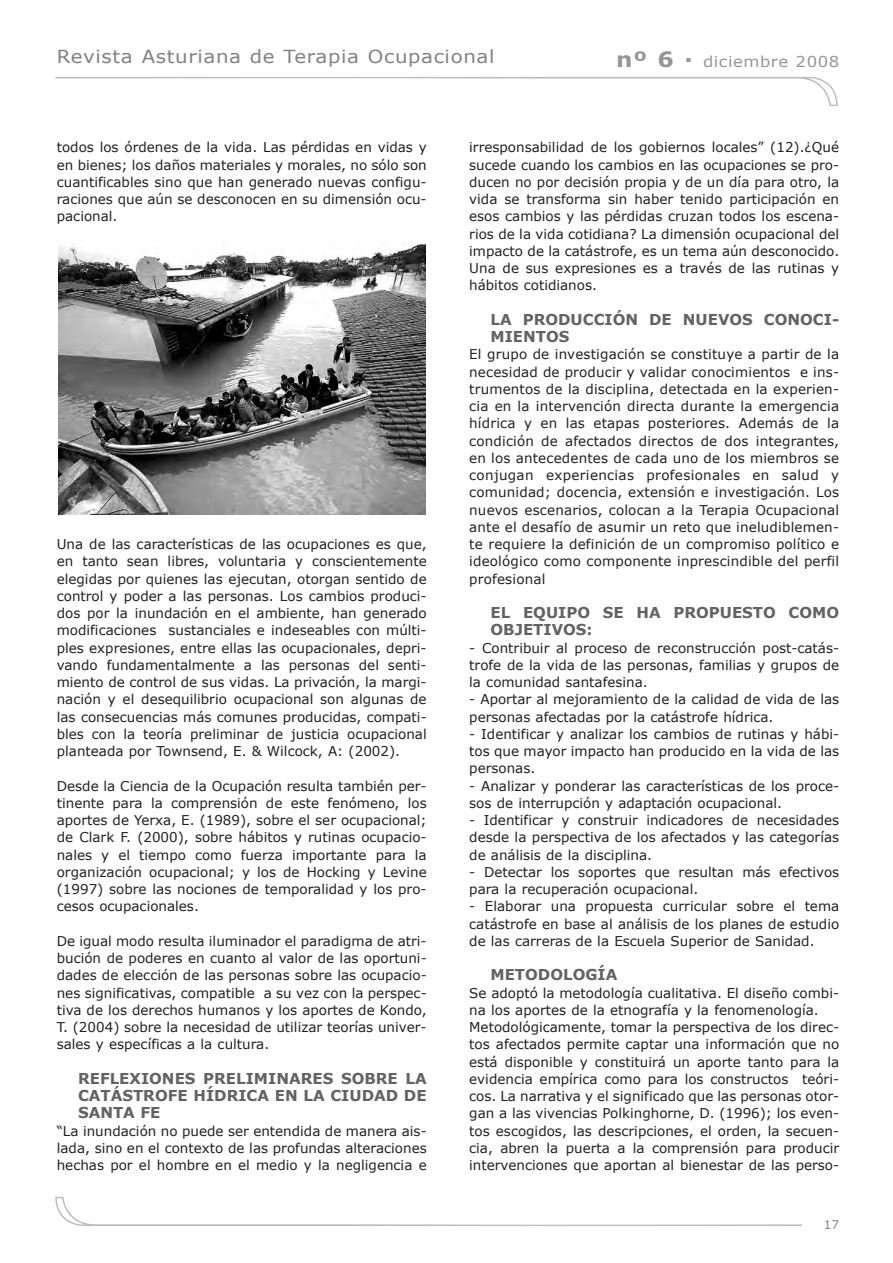
<style>
.page{position:relative;width:893px;height:1263px;background:#fff}
.page>*{position:absolute;margin:0;border:0;box-sizing:border-box;transform-origin:0 0}
.t1{font:18px "Verdana";letter-spacing:.03em;color:#808285;scale:1.1 1}
.t2{font:700 15px/17.2px "Verdana";color:#636366}
.t3{font:15px "Verdana";letter-spacing:.03em;color:#939598;scale:1.1 1}
.t4{font:13.5px/17.2px "Verdana";color:#231f20;text-align:justify}
.t5{font:12px "Verdana";color:#808285}
.s1{font-weight:700;font-size:21px}
</style>
<div class="page">
<svg style="left:55px;top:77px;width:783px;height:29px"></svg>
<svg style="left:55px;top:1197px;width:747px;height:29px"></svg>
<img style="left:58px;top:243px;width:367px;height:271px">
<h1 class="t1" style="left:57px;top:45px;width:399px">Revista Asturiana de Terapia Ocupacional</h1>
<p class="t3" style="left:616px;top:52px;width:204px"><span class="s1">Nº 6 ·</span> diciembre 2008</p>
<p class="t4" style="left:57px;top:138px;width:371px">todos los órdenes de la vida. Las pérdidas en vidas y en bienes; los daños materiales y morales, no sólo son cuantificables sino que han generado nuevas configu&shy;raciones que aún se desconocen en su dimensión ocu&shy;pacional.</p>
<p class="t4" style="left:57px;top:535px;width:371px">Una de las características de las ocupaciones es que, en tanto sean libres, voluntaria y conscientemente elegidas por quienes las ejecutan, otorgan sentido de control y poder a las personas. Los cambios produci&shy;dos por la inundación en el ambiente, han generado modificaciones sustanciales e indeseables con múlti&shy;ples expresiones, entre ellas las ocupacionales, depri&shy;vando fundamentalmente a las personas del senti&shy;miento de control de sus vidas. La privación, la margi&shy;nación y el desequilibrio ocupacional son algunas de las consecuencias más comunes producidas, compati&shy;bles con la teoría preliminar de justicia ocupacional planteada por Townsend, E. &amp; Wilcock, A: (2002).</p>
<p class="t4" style="left:57px;top:777px;width:371px">Desde la Ciencia de la Ocupación resulta también per&shy;tinente para la comprensión de este fenómeno, los aportes de Yerxa, E. (1989), sobre el ser ocupacional; de Clark F. (2000), sobre hábitos y rutinas ocupacio&shy;nales y el tiempo como fuerza importante para la organización ocupacional; y los de Hocking y Levine (1997) sobre las nociones de temporalidad y los pro&shy;cesos ocupacionales.</p>
<p class="t4" style="left:57px;top:932px;width:372px">De igual modo resulta iluminador el paradigma de atri&shy;bución de poderes en cuanto al valor de las oportuni&shy;dades de elección de las personas sobre las ocupacio&shy;nes significativas, compatible a su vez con la perspec&shy;tiva de los derechos humanos y los aportes de Kondo, T. (2004) sobre la necesidad de utilizar teorías univer&shy;sales y específicas a la cultura.</p>
<p class="t2" style="left:78px;top:1069px;width:350px;text-align:justify">REFLEXIONES PRELIMINARES SOBRE LA CATÁSTROFE HÍDRICA EN LA CIUDAD DE SANTA FE</p>
<p class="t4" style="left:57px;top:1121px;width:372px">“La inundación no puede ser entendida de manera ais&shy;lada, sino en el contexto de las profundas alteraciones hechas por el hombre en el medio y la negligencia e</p>
<p class="t4" style="left:469px;top:138px;width:372px">irresponsabilidad de los gobiernos locales” (12).¿Qué sucede cuando los cambios en las ocupaciones se pro&shy;ducen no por decisión propia y de un día para otro, la vida se transforma sin haber tenido participación en esos cambios y las pérdidas cruzan todos los escena&shy;rios de la vida cotidiana? La dimensión ocupacional del impacto de la catástrofe, es un tema aún desconocido.<br>Una de sus expresiones es a través de las rutinas y hábitos cotidianos.</p>
<p class="t2" style="left:490px;top:310px;width:350px">LA PRODUCCIÓN DE NUEVOS CONOCI-<br>MIENTOS</p>
<p class="t4" style="left:469px;top:345px;width:371px">El grupo de investigación se constituye a partir de la necesidad de producir y validar conocimientos e ins&shy;trumentos de la disciplina, detectada en la experien&shy;cia en la intervención directa durante la emergencia hídrica y en las etapas posteriores. Además de la condición de afectados directos de dos integrantes, en los antecedentes de cada uno de los miembros se conjugan experiencias profesionales en salud y comunidad; docencia, extensión e investigación. Los nuevos escenarios, colocan a la Terapia Ocupacional ante el desafío de asumir un reto que ineludiblemen&shy;te requiere la definición de un compromiso político e ideológico como componente inprescindible del perfil profesional</p>
<p class="t2" style="left:490px;top:603px;width:350px">EL EQUIPO SE HA PROPUESTO COMO<br>OBJETIVOS:</p>
<p class="t4" style="left:469px;top:638px;width:371px">- Contribuir al proceso de reconstrucción post-catás&shy;trofe de la vida de las personas, familias y grupos de la comunidad santafesina.</p>
<p class="t4" style="left:469px;top:690px;width:371px">- Aportar al mejoramiento de la calidad de vida de las personas afectadas por la catástrofe hídrica.</p>
<p class="t4" style="left:469px;top:725px;width:371px">- Identificar y analizar los cambios de rutinas y hábi&shy;tos que mayor impacto han producido en la vida de las personas.</p>
<p class="t4" style="left:469px;top:777px;width:371px">- Analizar y ponderar las características de los proce&shy;sos de interrupción y adaptación ocupacional.</p>
<p class="t4" style="left:469px;top:811px;width:371px">- Identificar y construir indicadores de necesidades desde la perspectiva de los afectados y las categorías de análisis de la disciplina.</p>
<p class="t4" style="left:469px;top:863px;width:371px">- Detectar los soportes que resultan más efectivos para la recuperación ocupacional.</p>
<p class="t4" style="left:469px;top:897px;width:371px">- Elaborar una propuesta curricular sobre el tema catástrofe en base al análisis de los planes de estudio de las carreras de la Escuela Superior de Sanidad.</p>
<p class="t2" style="left:490px;top:966px;width:128px">METODOLOGÍA</p>
<p class="t4" style="left:469px;top:983px;width:372px;text-align:left">Se adoptó la metodología cualitativa. El diseño combi&shy;na los aportes de la etnografía y la fenomenología.<br>Metodológicamente, tomar la perspectiva de los direc&shy;tos afectados permite captar una información que no está disponible y constituirá un aporte tanto para la evidencia empírica como para los constructos teóri&shy;cos. La narrativa y el significado que las personas otor&shy;gan a las vivencias Polkinghorne, D. (1996); los even&shy;tos escogidos, las descripciones, el orden, la secuen&shy;cia, abren la puerta a la comprensión para producir intervenciones que aportan al bienestar de las perso-</p>
<p class="t5" style="left:824px;top:1217px;width:17px">17</p>
</div>
